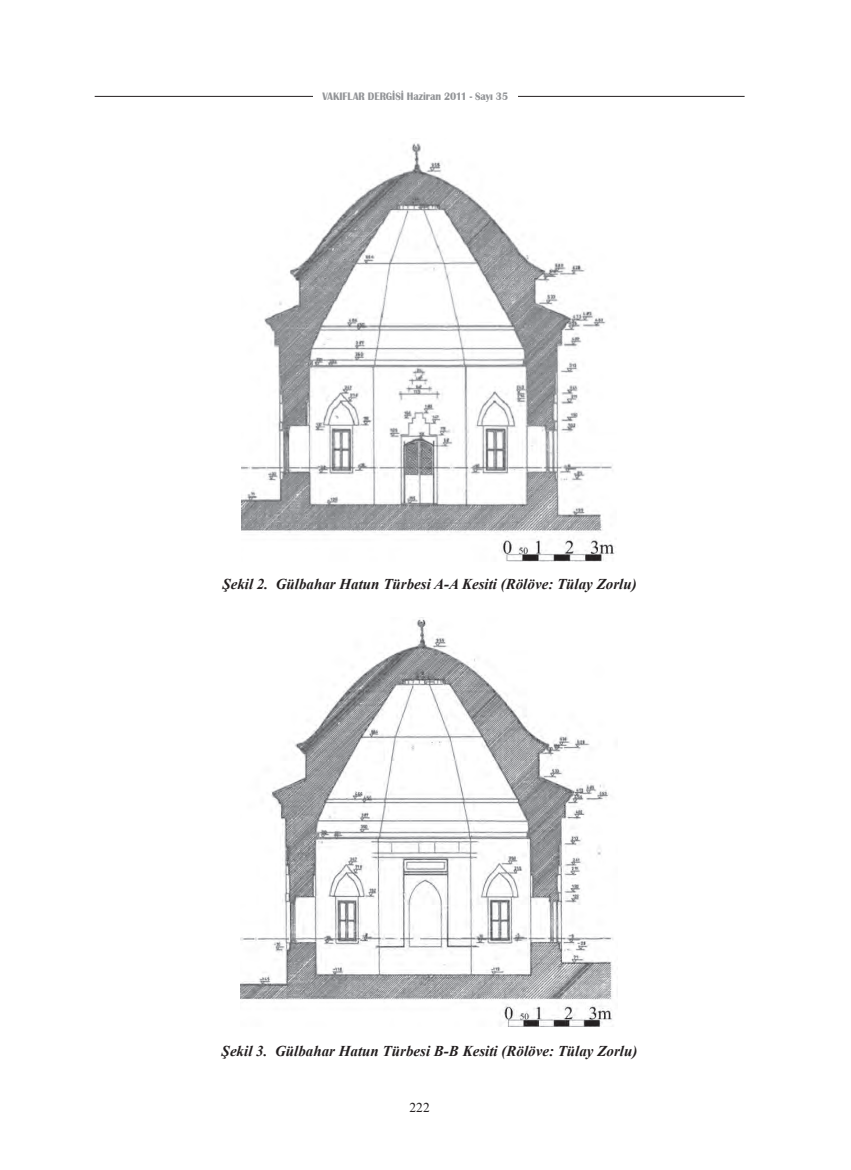
<style>
.page{position:relative;width:851px;height:1170px;background:#fff}
.page>*{position:absolute;margin:0;border:0;box-sizing:border-box;transform-origin:0 0}
.t1{font:italic 700 15px "Times New Roman";color:#231f20}
.t2{font:13.5px "Times New Roman";color:#231f20}
.t3{font:700 11.1px "Britannic T";color:#939598;scale:.9 1}
</style>
<div class="page">
<hr style="left:95px;top:96px;width:649px;height:1px;background:#231f20">
<div style="left:313px;top:91px;width:204px;height:10px;background:#fff"></div>
<img style="left:240px;top:617px;width:373px;height:409px">
<img style="left:241px;top:143px;width:375px;height:418px">
<p class="t3" style="left:322px;top:89px;width:208px">VAKIFLAR DERGİSİ Haziran 2011 - Sayı 35</p>
<p class="t1" style="left:222px;top:575px;width:416px">Şekil 2. Gülbahar Hatun Türbesi A-A Kesiti (Rölöve: Tülay Zorlu)</p>
<p class="t1" style="left:221px;top:1042px;width:417px">Şekil 3. Gülbahar Hatun Türbesi B-B Kesiti (Rölöve: Tülay Zorlu)</p>
<p class="t2" style="left:409px;top:1100px;width:22px">222</p>
</div>
